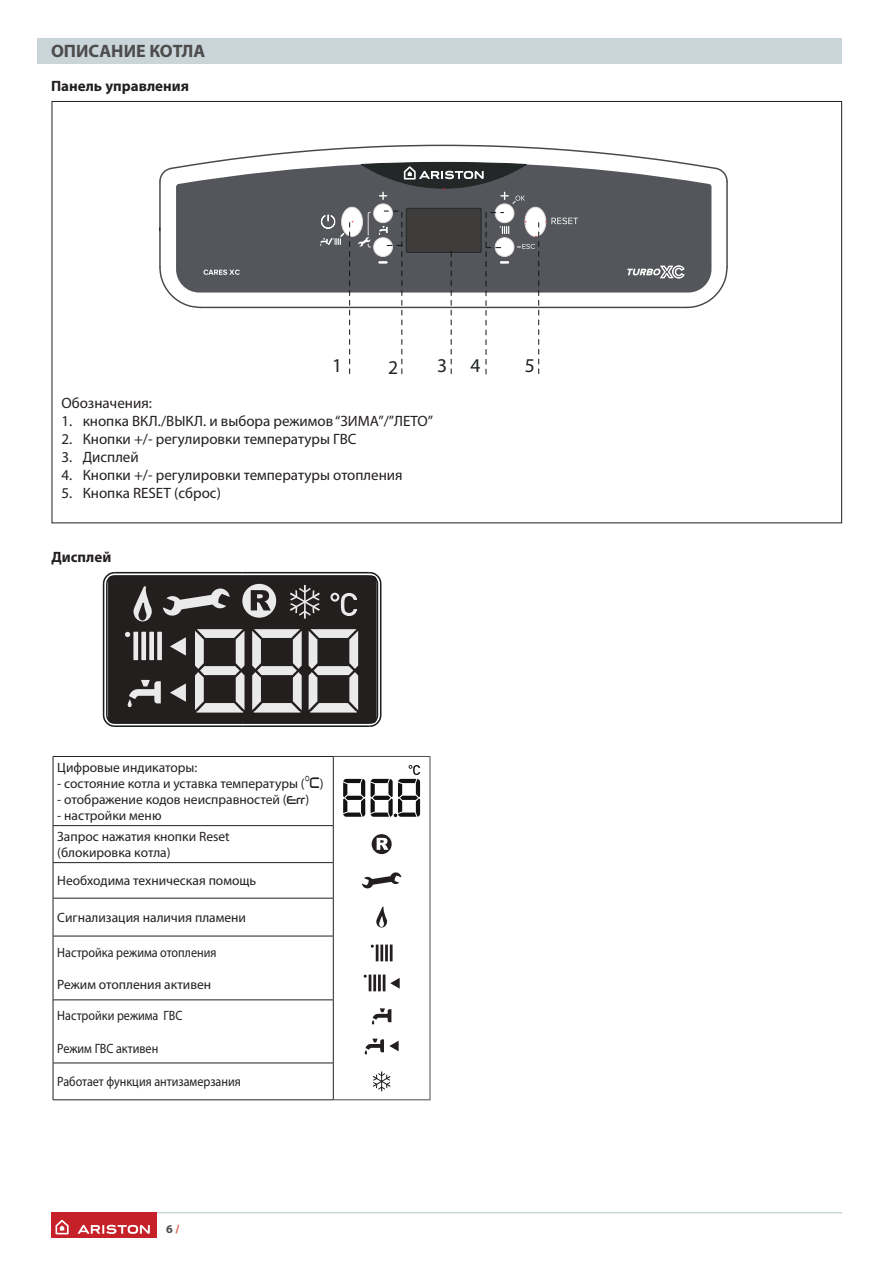
<style>
.page{position:relative;width:893px;height:1263px;background:#fff}
.page>*{position:absolute;margin:0;border:0;box-sizing:border-box;transform-origin:0 0}
.t1{font:19.5px "Myriad Pro";color:#1e2223}
.t2{font:700 18px "Myriad Pro";color:#4e4b4c}
.t3{font:15px "Myriad Pro";color:#241f1f}
.t4{font:700 15px "Myriad Pro";color:#241f1f}
.t5{font:13.5px/20.7px "Myriad Pro";color:#241f1f}
.t6{font:13.5px "Myriad Pro";color:#241f1f;scale:.9 1}
.t7{font:700 12px "Myriad Pro";color:#4e4b4c}
.s1{font-family:"Neuropol";font-size:17.85px}
.s2{font-family:"Neuropol"}
.s3{color:#da5845}
</style>
<div class="page">
<hr style="left:51px;top:1212px;width:791px;height:1px;background:#c9d5d9">
<div style="left:51px;top:1212px;width:106px;height:26px;background:#c62028"></div>
<svg style="left:56px;top:1220px;width:13px;height:14px"></svg>
<svg style="left:77px;top:1225px;width:73px;height:9px"></svg>
<div style="left:38px;top:38px;width:804px;height:26px;background:#c9d5d9"></div>
<svg style="left:159px;top:144px;width:569px;height:231px"></svg>
<div style="left:108px;top:576px;width:269px;height:147px;background:#241f1f;border-radius:4px"></div>
<hr style="left:380px;top:584px;width:1px;height:131px;background:#1a1d20">
<hr style="left:242px;top:572px;width:127px;height:1px;background:#1a1d20">
<hr style="left:115px;top:572px;width:127px;height:1px;background:#1a1d20">
<hr style="left:103px;top:584px;width:1px;height:131px;background:#1a1d20">
<hr style="left:115px;top:725px;width:127px;height:2px;background:#1a1d20">
<hr style="left:242px;top:725px;width:127px;height:2px;background:#1a1d20">
<hr style="left:115px;top:722px;width:127px;height:2px;background:#1a1d20">
<hr style="left:242px;top:722px;width:127px;height:2px;background:#1a1d20">
<svg style="left:102px;top:694px;width:14px;height:33px"></svg>
<svg style="left:368px;top:713px;width:14px;height:14px"></svg>
<hr style="left:377px;top:584px;width:1px;height:131px;background:#1a1d20">
<hr style="left:106px;top:584px;width:2px;height:131px;background:#1a1d20">
<hr style="left:115px;top:575px;width:127px;height:2px;background:#1a1d20">
<hr style="left:242px;top:575px;width:127px;height:2px;background:#1a1d20">
<svg style="left:102px;top:571px;width:14px;height:34px"></svg>
<svg style="left:368px;top:571px;width:14px;height:33px"></svg>
<svg style="left:170px;top:637px;width:16px;height:19px"></svg>
<svg style="left:170px;top:683px;width:16px;height:19px"></svg>
<hr style="left:197px;top:712px;width:46px;height:1px;background:#fff">
<svg style="left:195px;top:629px;width:49px;height:83px"></svg>
<hr style="left:254px;top:712px;width:46px;height:1px;background:#fff">
<svg style="left:252px;top:629px;width:50px;height:83px"></svg>
<hr style="left:310px;top:712px;width:47px;height:1px;background:#fff">
<svg style="left:309px;top:629px;width:49px;height:83px"></svg>
<svg style="left:127px;top:680px;width:34px;height:27px"></svg>
<svg style="left:330px;top:593px;width:27px;height:23px"></svg>
<svg style="left:125px;top:632px;width:5px;height:5px"></svg>
<div style="left:133px;top:632px;width:5px;height:28px;background:#ebeaea"></div>
<div style="left:141px;top:632px;width:5px;height:28px;background:#ebeaea"></div>
<div style="left:149px;top:632px;width:5px;height:28px;background:#ebeaea"></div>
<div style="left:157px;top:632px;width:5px;height:28px;background:#ebeaea"></div>
<svg style="left:163px;top:588px;width:67px;height:28px"></svg>
<svg style="left:242px;top:584px;width:34px;height:34px"></svg>
<svg style="left:290px;top:585px;width:30px;height:33px"></svg>
<svg style="left:134px;top:586px;width:18px;height:35px"></svg>
<hr style="left:53px;top:756px;width:280px;height:1px;background:#241f1f">
<hr style="left:53px;top:757px;width:1px;height:68px;background:#241f1f">
<hr style="left:333px;top:757px;width:1px;height:68px;background:#241f1f">
<hr style="left:53px;top:825px;width:280px;height:1px;background:#241f1f">
<hr style="left:53px;top:826px;width:1px;height:36px;background:#241f1f">
<hr style="left:333px;top:826px;width:1px;height:36px;background:#241f1f">
<hr style="left:53px;top:862px;width:280px;height:1px;background:#241f1f">
<hr style="left:53px;top:863px;width:1px;height:35px;background:#241f1f">
<hr style="left:333px;top:863px;width:1px;height:35px;background:#241f1f">
<hr style="left:53px;top:898px;width:280px;height:1px;background:#241f1f">
<hr style="left:53px;top:898px;width:1px;height:38px;background:#241f1f">
<hr style="left:333px;top:898px;width:1px;height:38px;background:#241f1f">
<hr style="left:53px;top:936px;width:280px;height:1px;background:#241f1f">
<hr style="left:53px;top:936px;width:1px;height:64px;background:#241f1f">
<hr style="left:333px;top:936px;width:1px;height:64px;background:#241f1f">
<hr style="left:53px;top:999px;width:280px;height:1px;background:#241f1f">
<hr style="left:53px;top:1000px;width:1px;height:63px;background:#241f1f">
<hr style="left:333px;top:1000px;width:1px;height:63px;background:#241f1f">
<hr style="left:53px;top:1063px;width:280px;height:1px;background:#241f1f">
<hr style="left:53px;top:1063px;width:1px;height:36px;background:#241f1f">
<hr style="left:333px;top:1063px;width:1px;height:36px;background:#241f1f">
<hr style="left:53px;top:1099px;width:280px;height:1px;background:#241f1f">
<hr style="left:430px;top:757px;width:1px;height:69px;background:#4e4b4c">
<hr style="left:430px;top:826px;width:1px;height:37px;background:#4e4b4c">
<hr style="left:430px;top:863px;width:1px;height:35px;background:#4e4b4c">
<hr style="left:430px;top:898px;width:1px;height:38px;background:#4e4b4c">
<hr style="left:430px;top:936px;width:1px;height:64px;background:#4e4b4c">
<hr style="left:430px;top:1000px;width:1px;height:63px;background:#4e4b4c">
<hr style="left:430px;top:1063px;width:1px;height:36px;background:#4e4b4c">
<hr style="left:333px;top:756px;width:97px;height:1px;background:#4e4b4c">
<hr style="left:333px;top:1099px;width:97px;height:1px;background:#4e4b4c">
<svg style="left:343px;top:779px;width:22px;height:38px"></svg>
<svg style="left:371px;top:765px;width:49px;height:52px"></svg>
<svg style="left:372px;top:834px;width:20px;height:20px"></svg>
<svg style="left:362px;top:872px;width:39px;height:17px"></svg>
<svg style="left:376px;top:906px;width:11px;height:21px"></svg>
<svg style="left:371px;top:944px;width:7px;height:17px"></svg>
<hr style="left:380px;top:944px;width:3px;height:17px;background:#241f1f">
<hr style="left:385px;top:944px;width:3px;height:17px;background:#241f1f">
<hr style="left:390px;top:944px;width:3px;height:17px;background:#241f1f">
<svg style="left:364px;top:974px;width:7px;height:17px"></svg>
<hr style="left:373px;top:974px;width:3px;height:17px;background:#241f1f">
<hr style="left:378px;top:974px;width:3px;height:17px;background:#241f1f">
<svg style="left:383px;top:974px;width:17px;height:17px"></svg>
<svg style="left:372px;top:1008px;width:19px;height:16px"></svg>
<svg style="left:364px;top:1038px;width:35px;height:16px"></svg>
<svg style="left:373px;top:1071px;width:18px;height:20px"></svg>
<h2 class="t2" style="left:51px;top:41px;width:156px">ОПИСАНИЕ КОТЛА</h2>
<p class="t4" style="left:51px;top:78px;width:140px">Панель управления</p>
<h1 class="t1" style="left:332px;top:355px;width:12px">1</h1>
<h1 class="t1" style="left:388px;top:357px;width:12px">2</h1>
<h1 class="t1" style="left:437px;top:355px;width:45px">3 4</h1>
<h1 class="t1" style="left:525px;top:355px;width:12px">5</h1>
<p class="t3" style="left:61px;top:395px;width:92px">Обозначения:</p>
<p class="t3" style="left:61px;top:413px;width:373px">1. кнопка ВКЛ./ВЫКЛ. и выбора режимов “ЗИМА”/”ЛЕТО”</p>
<p class="t3" style="left:61px;top:431px;width:296px">2. Кнопки +/- регулировки температуры ГВС</p>
<p class="t3" style="left:61px;top:449px;width:79px">3. Дисплей</p>
<p class="t3" style="left:61px;top:467px;width:343px">4. Кнопки +/- регулировки температуры отопления</p>
<p class="t3" style="left:61px;top:485px;width:161px">5. Кнопка RESET (сброс)</p>
<p class="t4" style="left:52px;top:548px;width:61px">Дисплей</p>
<p class="t5" style="left:57px;top:757px;width:142px">Цифровые индикаторы:</p>
<p class="t5" style="left:57px;top:773px;width:268px">- состояние котла и уставка температуры (<span class="s1">°C</span>)</p>
<p class="t5" style="left:57px;top:789px;width:254px">- отображение кодов неисправностей (<span class="s2">Err</span>)</p>
<p class="t5" style="left:57px;top:806px;width:174px">- настройки меню<br>Запрос нажатия кнопки Reset</p>
<p class="t5" style="left:57px;top:839px;width:200px;line-height:28.2px">(блокировка котла)<br>Необходима техническая помощь</p>
<p class="t5" style="left:57px;top:907px;width:190px">Сигнализация наличия пламени</p>
<p class="t6" style="left:57px;top:945px;width:179px">Настройка режима отопления</p>
<p class="t5" style="left:57px;top:974px;width:155px">Режим отопления активен</p>
<p class="t6" style="left:57px;top:1008px;width:141px">Настройки режима ГВС</p>
<p class="t6" style="left:57px;top:1041px;width:114px">Режим ГВС активен</p>
<p class="t6" style="left:57px;top:1074px;width:206px">Работает функция антизамерзания</p>
<p class="t7" style="left:166px;top:1222px;width:15px">6<span class="s3">/</span></p>
</div>
